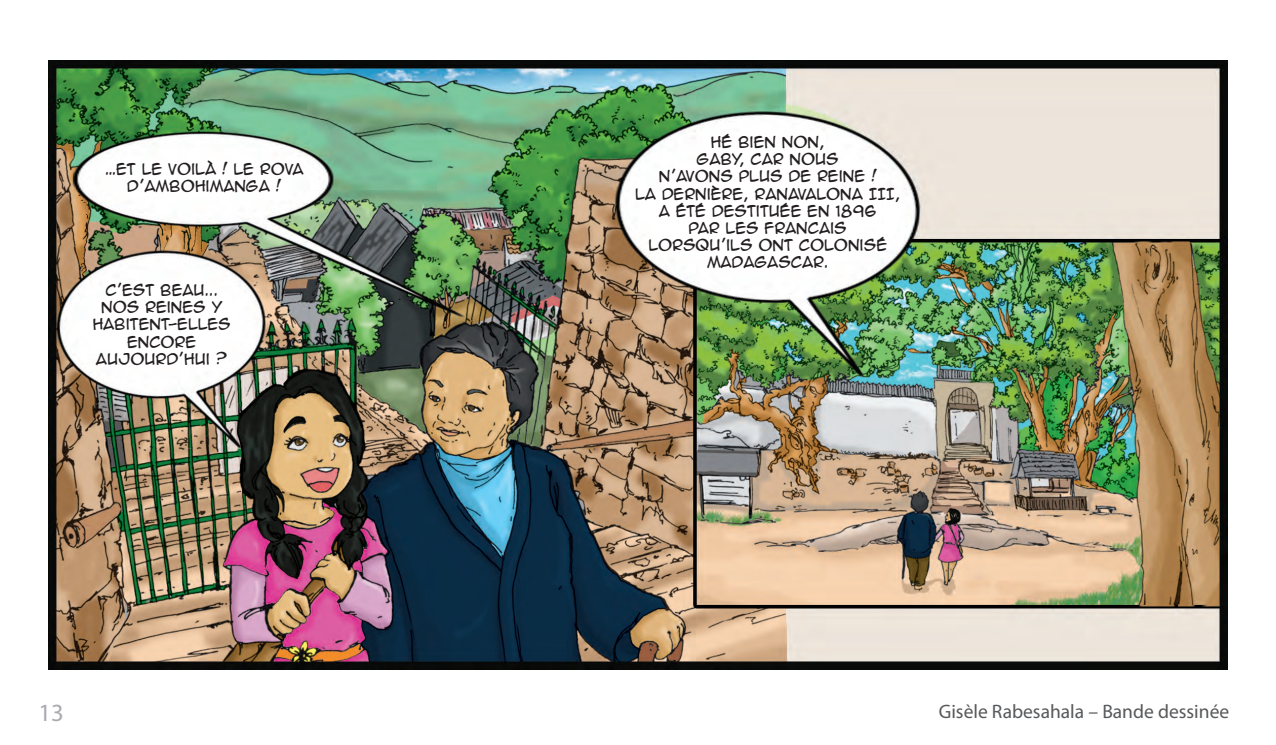
<style>
.page{position:relative;width:1276px;height:745px;background:#fff}
.page>*{position:absolute;margin:0;border:0;box-sizing:border-box;transform-origin:0 0}
.t1{font:24.75px "Myriad Pro";color:#aaabaf}
.t2{font:19.5px "Myriad Pro";color:#57585a}
.t3{font:14.25px/17.1px "Anime Ace 2.0 BB";color:#231f20;text-align:center}
</style>
<div class="page">
<img style="left:48px;top:61px;width:1180px;height:607px">
<p class="t3" style="left:105px;top:160px;width:200px">…ET LE VOILÀ ! LE ROVA<br>D’AMBOHIMANGA !</p>
<p class="t3" style="left:92px;top:281px;width:140px">C’EST BEAU...<br>NOS REINES Y<br>HABITENT-ELLES<br>ENCORE<br>AUJOURD’HUI ?</p>
<p class="t3" style="left:635px;top:133px;width:267px">HÉ BIEN NON,<br>GABY, CAR NOUS<br>N’AVONS PLUS DE REINE !<br>LA DERNIÈRE, RANAVALONA III,<br>A ÉTÉ DESTITUÉE EN 1896<br>PAR LES FRANCAIS<br>LORSQU’ILS ONT COLONISÉ<br>MADAGASCAR.</p>
<h1 class="t1" style="left:38px;top:696px;width:27px">13</h1>
<h2 class="t2" style="left:938px;top:699px;width:292px">Gisèle Rabesahala – Bande dessinée</h2>
</div>
